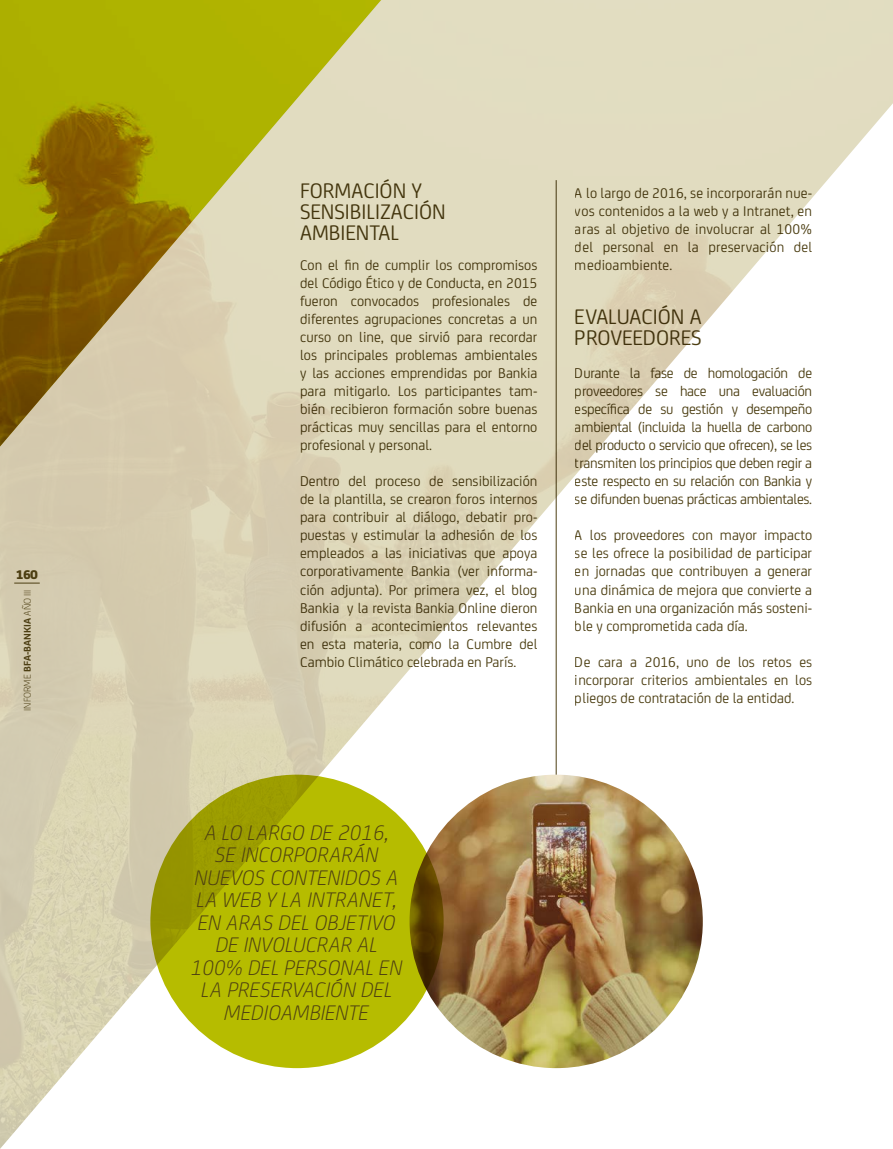
<style>
.page{position:relative;width:893px;height:1149px;background:#fff}
.page>*{position:absolute;margin:0;border:0;box-sizing:border-box;transform-origin:0 0}
.t1{font:italic 300 22.5px/22.5px "Bankia";color:#4c3e12;text-align:center}
.t2{font:22.5px/21px "Bankia";color:#4c3e12}
.t3{font:15px/18px "Bankia";color:#4c3e12;text-align:justify}
.t4{font:800 13.5px "Bankia";color:#4c3e12}
.t5{font:300 10.5px "Bankia";color:#4c3e12}
.s1{font-weight:700}
</style>
<div class="page">
<img style="left:0;top:0;width:893px;height:1148px">
<img style="left:0;top:0;width:408px;height:496px">
<svg style="left:14px;top:582px;width:26px;height:1px"></svg>
<hr style="left:556px;top:180px;width:1px;height:594px;background:#4c3e12">
<img style="left:410px;top:774px;width:293px;height:293px;border-radius:147px">
<svg style="left:150px;top:774px;width:294px;height:293px;background:#acaf00"></svg>
<p class="t4" style="left:16px;top:563px;width:24px">160</p>
<p class="t5" style="left:20px;top:710px;width:123px;rotate:-90deg">INFORME <span class="s1">BFA-BANKIA</span> AÑO III</p>
<h1 class="t2" style="left:300px;top:179px;width:147px">FORMACIÓN Y<br>SENSIBILIZACIÓN<br>AMBIENTAL</h1>
<p class="t3" style="left:300px;top:255px;width:239px">Con el fin de cumplir los compromisos del Código Ético y de Conducta, en 2015 fueron convocados profesionales de diferentes agrupaciones concretas a un curso on line, que sirvió para recordar los principales problemas ambientales y las acciones emprendidas por Bankia para mitigarlo. Los participantes tam&shy;bién recibieron formación sobre buenas prácticas muy sencillas para el entorno profesional y personal.</p>
<p class="t3" style="left:300px;top:471px;width:239px">Dentro del proceso de sensibilización de la plantilla, se crearon foros internos para contribuir al diálogo, debatir pro&shy;puestas y estimular la adhesión de los empleados a las iniciativas que apoya corporativamente Bankia (ver informa&shy;ción adjunta). Por primera vez, el blog Bankia y la revista Bankia Online dieron difusión a acontecimientos relevantes en esta materia, como la Cumbre del Cambio Climático celebrada en París.</p>
<p class="t3" style="left:575px;top:183px;width:239px">A lo largo de 2016, se incorporarán nue&shy;vos contenidos a la web y a Intranet, en aras al objetivo de involucrar al 100% del personal en la preservación del medioambiente.</p>
<h1 class="t2" style="left:575px;top:305px;width:128px">EVALUACIÓN A<br>PROVEEDORES</h1>
<p class="t3" style="left:575px;top:363px;width:239px">Durante la fase de homologación de proveedores se hace una evaluación específica de su gestión y desempeño ambiental (incluida la huella de carbono del producto o servicio que ofrecen), se les transmiten los principios que deben regir a este respecto en su relación con Bankia y se difunden buenas prácticas ambientales.</p>
<p class="t3" style="left:575px;top:525px;width:239px">A los proveedores con mayor impacto se les ofrece la posibilidad de participar en jornadas que contribuyen a generar una dinámica de mejora que convierte a Bankia en una organización más sosteni&shy;ble y comprometida cada día.</p>
<p class="t3" style="left:575px;top:651px;width:239px">De cara a 2016, uno de los retos es incorporar criterios ambientales en los pliegos de contratación de la entidad.</p>
<h1 class="t1" style="left:191px;top:820px;width:213px">A LO LARGO DE 2016,<br>SE INCORPORARÁN<br>NUEVOS CONTENIDOS A<br>LA WEB Y LA INTRANET,<br>EN ARAS DEL OBJETIVO<br>DE INVOLUCRAR AL<br>100% DEL PERSONAL EN<br>LA PRESERVACIÓN DEL<br>MEDIOAMBIENTE</h1>
</div>
